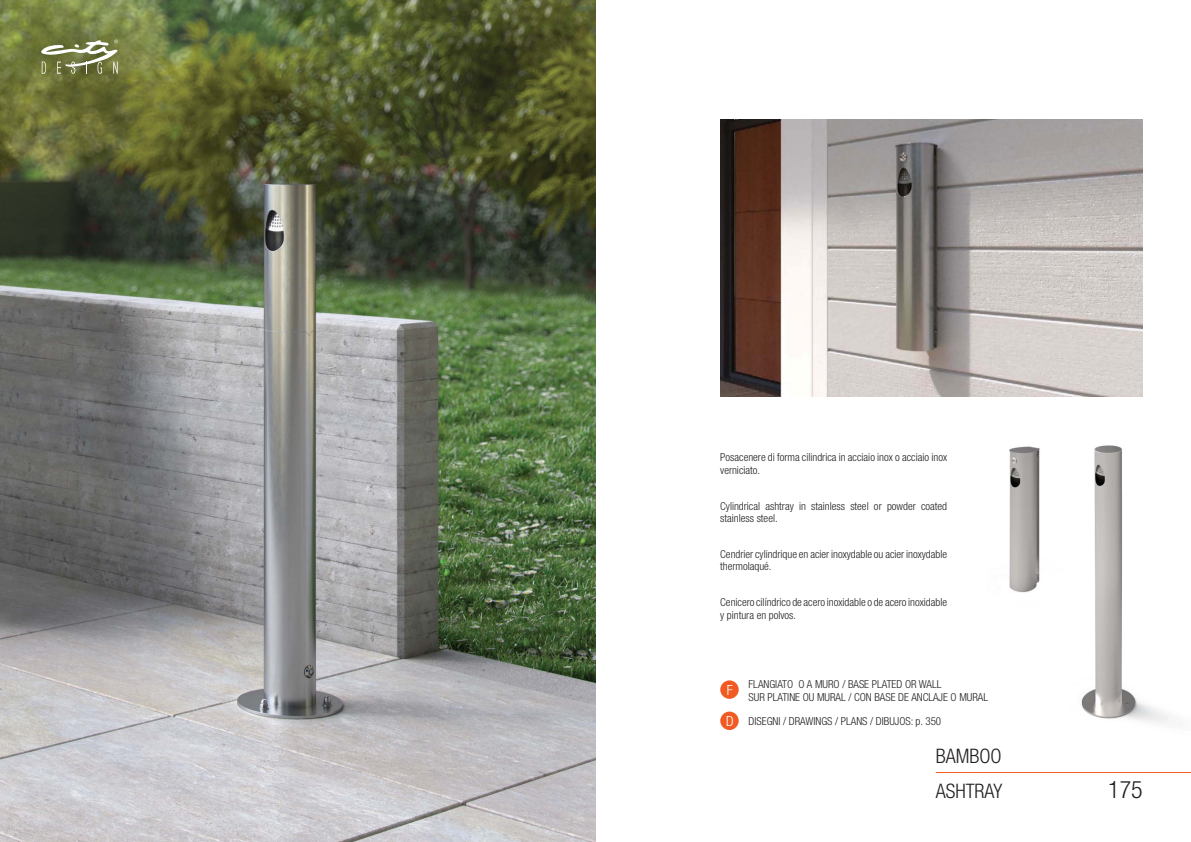
<style>
.page{position:relative;width:1191px;height:842px;background:#fff}
.page>*{position:absolute;margin:0;border:0;box-sizing:border-box;transform-origin:0 0}
.t1{font:300 condensed 24px "Helvetica Neue LT Std";color:#231f20}
.t2{font:300 condensed 20px/35.4px "Helvetica Neue LT Std";color:#231f20}
.t3{font:300 condensed 14px "Helvetica Neue LT Std";color:#fff}
.t4{font:300 condensed 11px/12.5px "Helvetica Neue LT Std";color:#231f20}
.s1{font-size:14px;color:#fff}
</style>
<div class="page">
<img style="left:0;top:0;width:595px;height:842px">
<svg style="left:41px;top:40px;width:77px;height:34px"></svg>
<img style="left:720px;top:119px;width:422px;height:278px">
<img style="left:1009px;top:446px;width:31px;height:147px">
<img style="left:1081px;top:445px;width:87px;height:279px">
<div style="left:720px;top:680px;width:18px;height:19px;background:#f15a22;border-radius:50%"></div>
<hr style="left:935px;top:772px;width:256px;height:1px;background:#f15a22">
<div style="left:720px;top:711px;width:18px;height:19px;background:#f15a22;border-radius:50%"></div>
<p class="t4" style="left:720px;top:453px;width:228px">Posacenere di forma cilindrica in acciaio inox o acciaio inox verniciato.</p>
<p class="t4" style="left:720px;top:501px;width:228px">Cylindrical ashtray in stainless steel or powder coated stainless steel.</p>
<p class="t4" style="left:720px;top:549px;width:228px">Cendrier cylindrique en acier inoxydable ou acier inoxydable thermolaqué.</p>
<p class="t4" style="left:720px;top:597px;width:228px">Cenicero cilíndrico de acero inoxidable o de acero inoxidable y pintura en polvos.</p>
<p class="t4" style="left:748px;top:679px;width:241px">FLANGIATO O A MURO / BASE PLATED OR WALL<br>SUR PLATINE OU MURAL / CON BASE DE ANCLAJE O MURAL</p>
<p class="t3" style="left:727px;top:685px;width:7px">F</p>
<p class="t4" style="left:726px;top:716px;width:217px"><span class="s1">D</span> DISEGNI / DRAWINGS / PLANS / DIBUJOS: p. 350</p>
<h2 class="t2" style="left:935px;top:740px;width:68px">BAMBOO<br>ASHTRAY</h2>
<h1 class="t1" style="left:1108px;top:781px;width:36px">175</h1>
</div>
